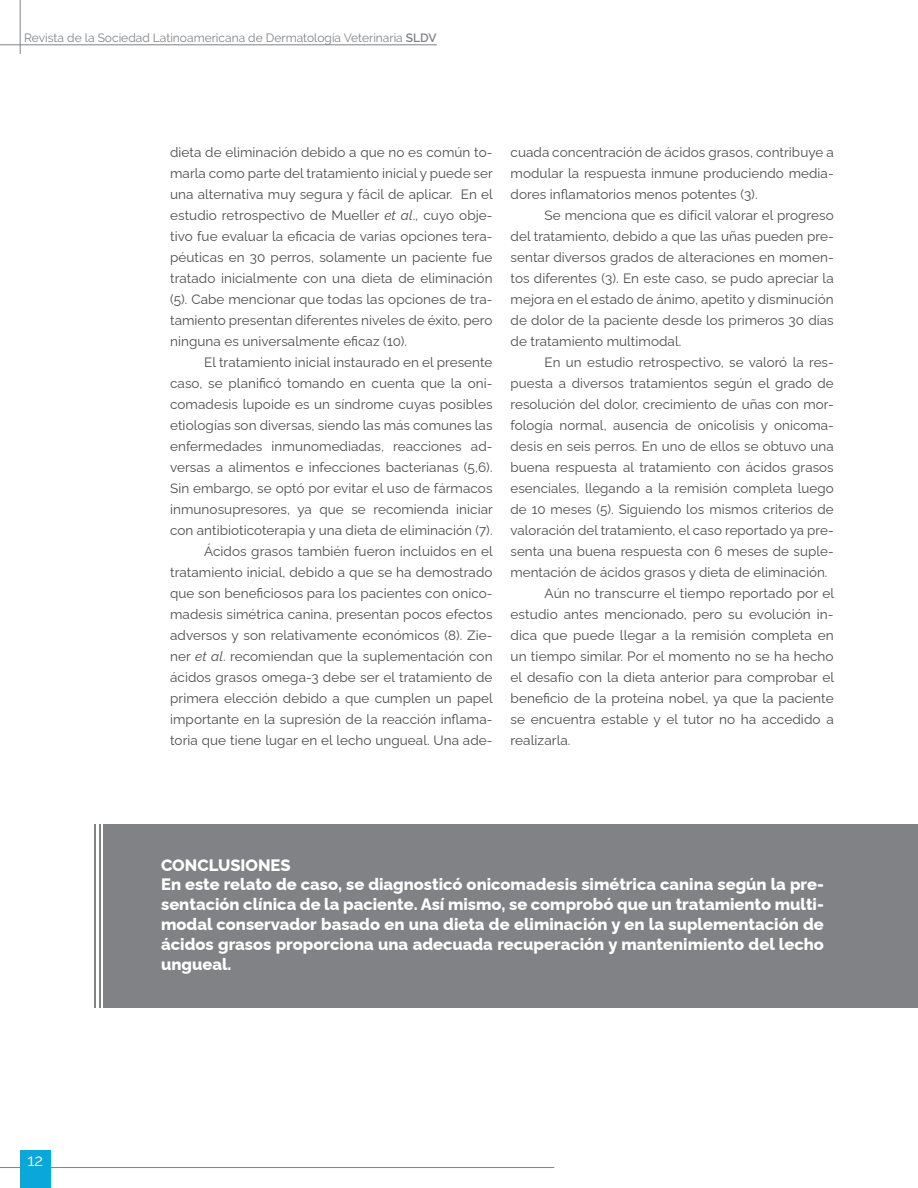
<style>
.page{position:relative;width:918px;height:1188px;background:#fff}
.page>*{position:absolute;margin:0;border:0;box-sizing:border-box;transform-origin:0 0}
.Destacado_blanco{font:800 16.5px/19.8px "Raleway";color:#fff;text-align:justify}
.t1{font:16.5px "Raleway";color:#fff}
.Texto_Corrido{font:13.5px/21px "Raleway";letter-spacing:.005em;color:#4b4c4d;text-align:justify}
.t2{font:12px "Raleway";color:#808285}
.s1{font-weight:600}
.s2{font-style:italic}
</style>
<div class="page">
<hr style="left:0;top:1167px;width:554px;height:1px;background:#808285">
<div style="left:20px;top:1150px;width:31px;height:38px;background:#0aa7da"></div>
<hr style="left:20px;top:0;width:1px;height:54px;background:#808285">
<hr style="left:0;top:45px;width:437px;height:1px;background:#808285">
<div style="left:104px;top:824px;width:814px;height:184px;background:#808285"></div>
<hr style="left:99px;top:824px;width:2px;height:184px;background:#808285">
<hr style="left:94px;top:824px;width:2px;height:184px;background:#808285">
<p class="t2" style="left:24px;top:31px;width:414px">Revista de la Sociedad Latinoamericana de Dermatología Veterinaria <span class="s1">SLDV</span></p>
<p class="Texto_Corrido" style="left:170px;top:140px;width:324px">dieta de eliminación debido a que no es común to&shy;marla como parte del tratamiento inicial y puede ser una alternativa muy segura y fácil de aplicar. En el estudio retrospectivo de Mueller <span class="s2">et al</span>., cuyo obje&shy;tivo fue evaluar la eficacia de varias opciones tera&shy;péuticas en 30 perros, solamente un paciente fue tratado inicialmente con una dieta de eliminación (5). Cabe mencionar que todas las opciones de tra&shy;tamiento presentan diferentes niveles de éxito, pero ninguna es universalmente eficaz (10).</p>
<p class="Texto_Corrido" style="left:170px;top:350px;width:324px;text-indent:34px">El tratamiento inicial instaurado en el presente caso, se planificó tomando en cuenta que la oni&shy;comadesis lupoide es un síndrome cuyas posibles etiologías son diversas, siendo las más comunes las enfermedades inmunomediadas, reacciones ad&shy;versas a alimentos e infecciones bacterianas (5,6).<br>Sin embargo, se optó por evitar el uso de fármacos inmunosupresores, ya que se recomienda iniciar con antibioticoterapia y una dieta de eliminación (7).</p>
<p class="Texto_Corrido" style="left:170px;top:539px;width:324px;text-indent:34px">Ácidos grasos también fueron incluidos en el tratamiento inicial, debido a que se ha demostrado que son beneficiosos para los pacientes con onico&shy;madesis simétrica canina, presentan pocos efectos adversos y son relativamente económicos (8). Zie&shy;ner <span class="s2">et al</span>. recomiendan que la suplementación con ácidos grasos omega-3 debe ser el tratamiento de primera elección debido a que cumplen un papel importante en la supresión de la reacción inflama&shy;toria que tiene lugar en el lecho ungueal. Una ade-</p>
<p class="Texto_Corrido" style="left:511px;top:140px;width:325px">cuada concentración de ácidos grasos, contribuye a modular la respuesta inmune produciendo media&shy;dores inflamatorios menos potentes (3).</p>
<p class="Texto_Corrido" style="left:511px;top:203px;width:325px;text-indent:34px">Se menciona que es difícil valorar el progreso del tratamiento, debido a que las uñas pueden pre&shy;sentar diversos grados de alteraciones en momen&shy;tos diferentes (3). En este caso, se pudo apreciar la mejora en el estado de ánimo, apetito y disminución de dolor de la paciente desde los primeros 30 días de tratamiento multimodal.</p>
<p class="Texto_Corrido" style="left:511px;top:350px;width:325px;text-indent:34px">En un estudio retrospectivo, se valoró la res&shy;puesta a diversos tratamientos según el grado de resolución del dolor, crecimiento de uñas con mor&shy;fología normal, ausencia de onicolisis y onicoma&shy;desis en seis perros. En uno de ellos se obtuvo una buena respuesta al tratamiento con ácidos grasos esenciales, llegando a la remisión completa luego de 10 meses (5). Siguiendo los mismos criterios de valoración del tratamiento, el caso reportado ya pre&shy;senta una buena respuesta con 6 meses de suple&shy;mentación de ácidos grasos y dieta de eliminación.</p>
<p class="Texto_Corrido" style="left:511px;top:581px;width:325px;text-indent:34px">Aún no transcurre el tiempo reportado por el estudio antes mencionado, pero su evolución in&shy;dica que puede llegar a la remisión completa en un tiempo similar. Por el momento no se ha hecho el desafío con la dieta anterior para comprobar el beneficio de la proteína nobel, ya que la paciente se encuentra estable y el tutor no ha accedido a realizarla.</p>
<p class="t1" style="left:28px;top:1147px;width:17px">12</p>
<p class="Destacado_blanco" style="left:161px;top:853px;width:131px">CONCLUSIONES</p>
<p class="Destacado_blanco" style="left:161px;top:873px;width:664px">En este relato de caso, se diagnosticó onicomadesis simétrica canina según la pre&shy;sentación clínica de la paciente. Así mismo, se comprobó que un tratamiento multi&shy;modal conservador basado en una dieta de eliminación y en la suplementación de ácidos grasos proporciona una adecuada recuperación y mantenimiento del lecho ungueal.</p>
</div>
